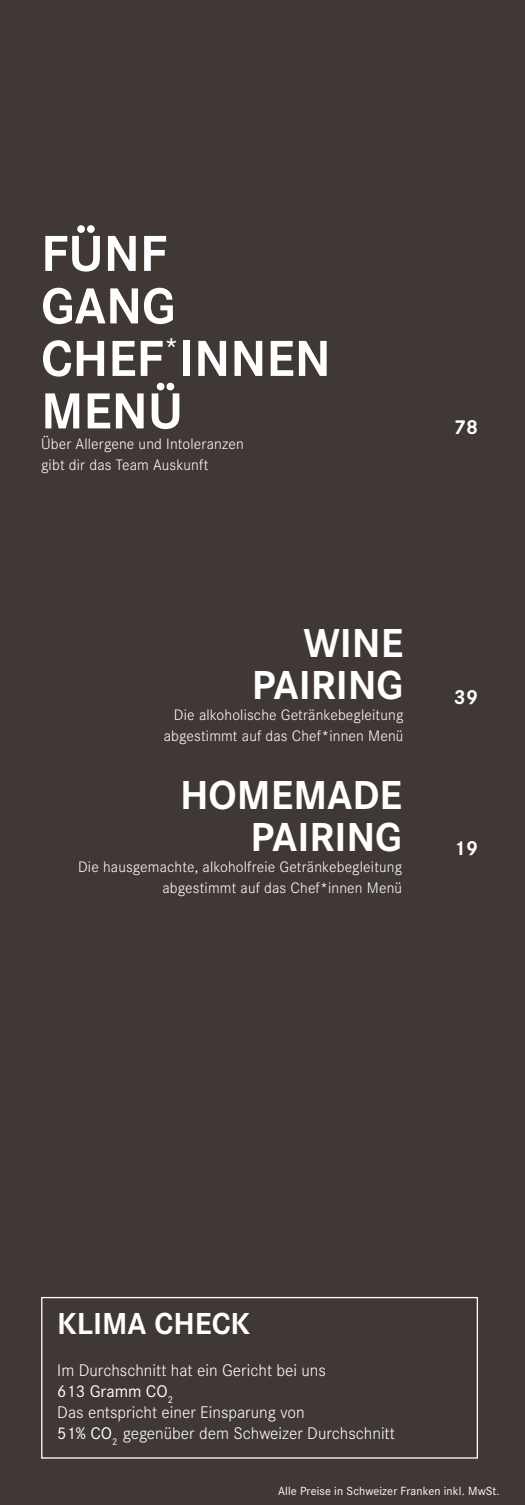
<style>
.page{position:relative;width:525px;height:1505px;background:#403835}
.page>*{position:absolute;margin:0;border:0;box-sizing:border-box;transform-origin:0 0}
.t1{font:700 52.5px/52.5px "Corporate S";color:#fff}
.t2{font:700 42px/42px "Corporate S";color:#fff;text-align:right}
.t3{font:700 31.5px "Corporate S";color:#fff}
.t4{font:700 21px "Corporate S";color:#fff}
.t5{font:300 17.5px/21px "Corporate S";color:#fff}
.t6{font:300 15.75px/21px "Corporate S";letter-spacing:.01em;color:#fff;text-align:right}
.t7{font:12.25px "Corporate S";letter-spacing:.01em;color:#fff}
.s1{font-weight:400}
</style>
<div class="page">
<div style="left:41px;top:1297px;width:437px;height:162px;border:1px solid #fff"></div>
<h1 class="t1" style="left:41px;top:226px;width:291px">FÜNF<br>GANG<br>CHEF<sup>*</sup>INNEN<br>MENÜ</h1>
<p class="t6" style="left:41px;top:433px;width:204px;text-align:left">Über Allergene und Intoleranzen gibt dir das Team Auskunft</p>
<h3 class="t4" style="left:454px;top:412px;width:26px">78</h3>
<h2 class="t2" style="left:252px;top:621px;width:153px">WINE<br>PAIRING</h2>
<p class="t6" style="left:164px;top:704px;width:241px">Die alkoholische Getränkebegleitung abgestimmt auf das Chef*innen Menü</p>
<h2 class="t2" style="left:180px;top:773px;width:224px">HOMEMADE<br>PAIRING</h2>
<p class="t6" style="left:78px;top:856px;width:326px">Die hausgemachte, alkoholfreie Getränkebegleitung abgestimmt auf das Chef*innen Menü</p>
<h3 class="t4" style="left:454px;top:682px;width:26px">39</h3>
<h3 class="t4" style="left:454px;top:834px;width:26px">19</h3>
<h3 class="t3" style="left:57px;top:1302px;width:194px">KLIMA CHECK</h3>
<p class="t5" style="left:57px;top:1359px;width:339px">Im Durchschnitt hat ein Gericht bei uns<br><span class="s1">613 Gramm CO</span><sub>2<br></sub>Das entspricht einer Einsparung von<br><span class="s1">51% CO</span><sub>2</sub> gegenüber dem Schweizer Durchschnitt</p>
<p class="t7" style="left:278px;top:1483px;width:223px">Alle Preise in Schweizer Franken inkl. MwSt.</p>
</div>
